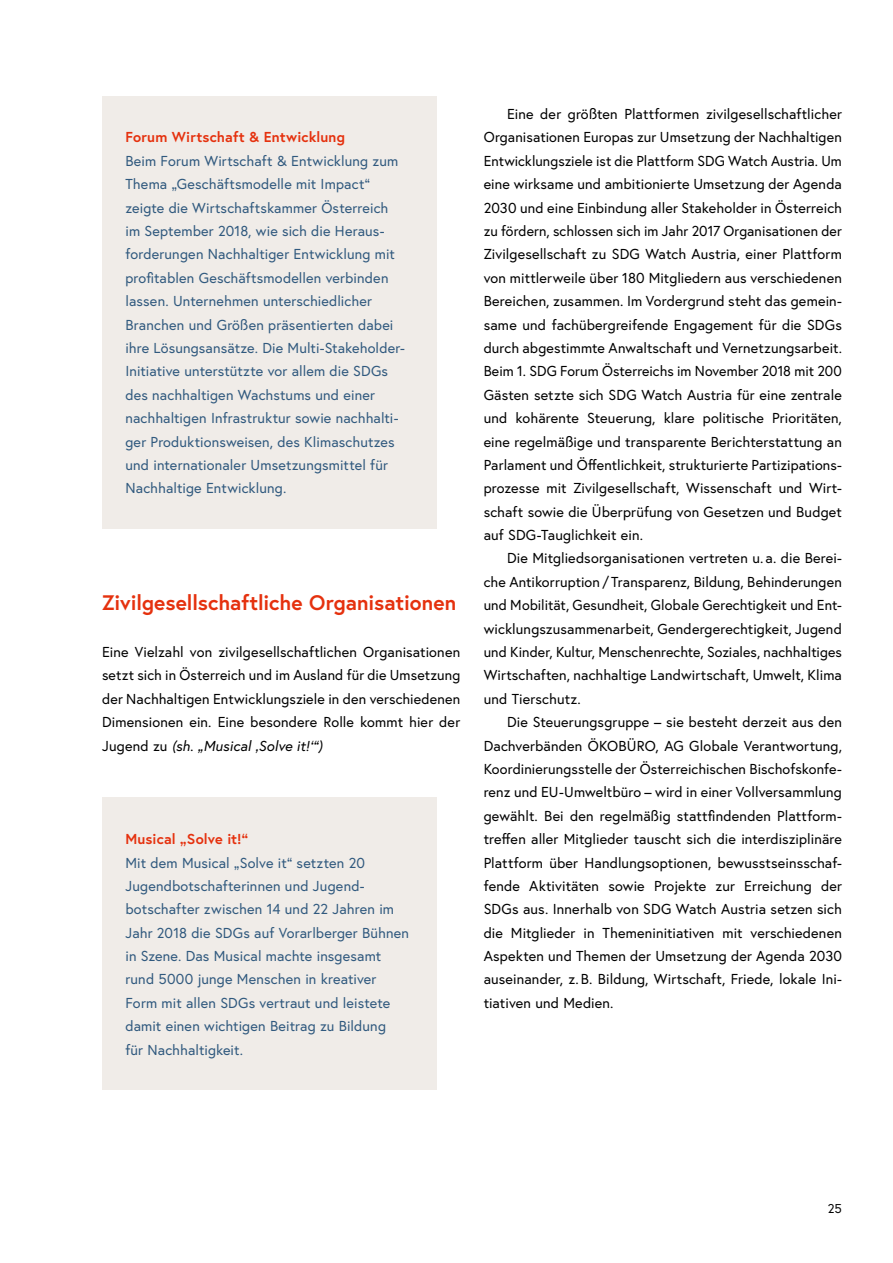
<style>
.page{position:relative;width:893px;height:1263px;background:#fff}
.page>*{position:absolute;margin:0;border:0;box-sizing:border-box;transform-origin:0 0}
.Überschriften_h2_ohne_Nummerierung{font:700 21px "Europa Austria";letter-spacing:-.005em;color:#e5310e}
.p_Erstzeileneinzug{font:14.4px/23.4px "Europa Austria";letter-spacing:.01em;color:#000;text-align:justify}
.p_Erfolgsgeschichte{font:14.4px/23.4px "Europa Austria";letter-spacing:.01em;color:#30597e}
.h_Erfolgsgeschichte{font:700 14.4px "Europa Austria";letter-spacing:.01em;color:#e5310e}
.t1{font:12.75px "Europa Austria";color:#000}
.s1{font-style:italic}
</style>
<div class="page">
<div style="left:102px;top:797px;width:335px;height:293px;background:#f0ece8"></div>
<div style="left:102px;top:96px;width:335px;height:432px;background:#f0ece8"></div>
<p class="h_Erfolgsgeschichte" style="left:125px;top:128px;width:221px">Forum Wirtschaft &amp; Entwicklung</p>
<p class="p_Erfolgsgeschichte" style="left:125px;top:149px;width:281px">Beim Forum Wirtschaft &amp; Entwicklung zum Thema „Geschäftsmodelle mit Impact“ zeigte die Wirtschaftskammer Österreich im September 2018, wie sich die Heraus&shy;forderungen Nachhaltiger Entwicklung mit profitablen Geschäftsmodellen verbinden lassen. Unternehmen unterschiedlicher Branchen und Größen präsentierten dabei ihre Lösungsansätze. Die Multi-Stakeholder-Initiative unterstützte vor allem die SDGs des nachhaltigen Wachstums und einer nachhaltigen Infrastruktur sowie nachhalti&shy;ger Produktionsweisen, des Klimaschutzes und internationaler Umsetzungsmittel für Nachhaltige Entwicklung.</p>
<h2 class="Überschriften_h2_ohne_Nummerierung" style="left:102px;top:588px;width:356px">Zivilgesellschaftliche Organisationen</h2>
<p class="p_Erstzeileneinzug" style="left:102px;top:640px;width:360px">Eine Vielzahl von zivilgesellschaftlichen Organisationen setzt sich in Österreich und im Ausland für die Umsetzung der Nachhaltigen Entwicklungsziele in den verschiedenen Dimensionen ein. Eine besondere Rolle kommt hier der Jugend zu <span class="s1">(sh. „Musical ‚Solve it!‘“)</span></p>
<p class="h_Erfolgsgeschichte" style="left:125px;top:829px;width:124px">Musical „Solve it!“</p>
<p class="p_Erfolgsgeschichte" style="left:125px;top:850px;width:285px">Mit dem Musical „Solve it“ setzten 20<br>Jugendbotschafterinnen und Jugend&shy;botschafter zwischen 14 und 22 Jahren im Jahr 2018 die SDGs auf Vorarlberger Bühnen in Szene. Das Musical machte insgesamt rund 5000 junge Menschen in kreativer Form mit allen SDGs vertraut und leistete damit einen wichtigen Beitrag zu Bildung<br>für Nachhaltigkeit.</p>
<p class="p_Erstzeileneinzug" style="left:484px;top:102px;width:360px;text-indent:23px">Eine der größten Plattformen zivilgesellschaftlicher Organisationen Europas zur Umsetzung der Nachhaltigen Entwicklungsziele ist die Plattform SDG Watch Austria. Um eine wirksame und ambitionierte Umsetzung der Agenda 2030 und eine Einbindung aller Stakeholder in Österreich zu fördern, schlossen sich im Jahr 2017 Organisationen der Zivilgesellschaft zu SDG Watch Austria, einer Plattform von mittlerweile über 180 Mitgliedern aus verschiedenen Bereichen, zusammen. Im Vordergrund steht das gemein&shy;same und fachübergreifende Engagement für die SDGs durch abgestimmte Anwaltschaft und Vernetzungsarbeit.<br>Beim 1. SDG Forum Österreichs im November 2018 mit 200<br>Gästen setzte sich SDG Watch Austria für eine zentrale und kohärente Steuerung, klare politische Prioritäten, eine regelmäßige und transparente Berichterstattung an Parlament und Öffentlichkeit, strukturierte Partizipations&shy;prozesse mit Zivilgesellschaft, Wissenschaft und Wirt&shy;schaft sowie die Überprüfung von Gesetzen und Budget auf SDG-Tauglichkeit ein.</p>
<p class="p_Erstzeileneinzug" style="left:484px;top:546px;width:360px;text-indent:23px">Die Mitgliedsorganisationen vertreten u. a. die Berei&shy;che Antikorruption / Transparenz, Bildung, Behinderungen und Mobilität, Gesundheit, Globale Gerechtigkeit und Ent&shy;wicklungszusammenarbeit, Gendergerechtigkeit, Jugend und Kinder, Kultur, Menschenrechte, Soziales, nachhaltiges Wirtschaften, nachhaltige Landwirtschaft, Umwelt, Klima und Tierschutz.</p>
<p class="p_Erstzeileneinzug" style="left:484px;top:710px;width:360px;text-indent:23px">Die Steuerungsgruppe – sie besteht derzeit aus den Dachverbänden ÖKOBÜRO, AG Globale Verantwortung, Koordinierungsstelle der Österreichischen Bischofskonfe&shy;renz und EU-Umweltbüro – wird in einer Vollversammlung gewählt. Bei den regelmäßig stattfindenden Plattform&shy;treffen aller Mitglieder tauscht sich die interdisziplinäre Plattform über Handlungsoptionen, bewusstseinsschaf&shy;fende Aktivitäten sowie Projekte zur Erreichung der SDGs aus. Innerhalb von SDG Watch Austria setzen sich die Mitglieder in Themeninitiativen mit verschiedenen Aspekten und Themen der Umsetzung der Agenda 2030 auseinander, z. B. Bildung, Wirtschaft, Friede, lokale Ini&shy;tiativen und Medien.</p>
<p class="t1" style="left:828px;top:1200px;width:16px">25</p>
</div>
